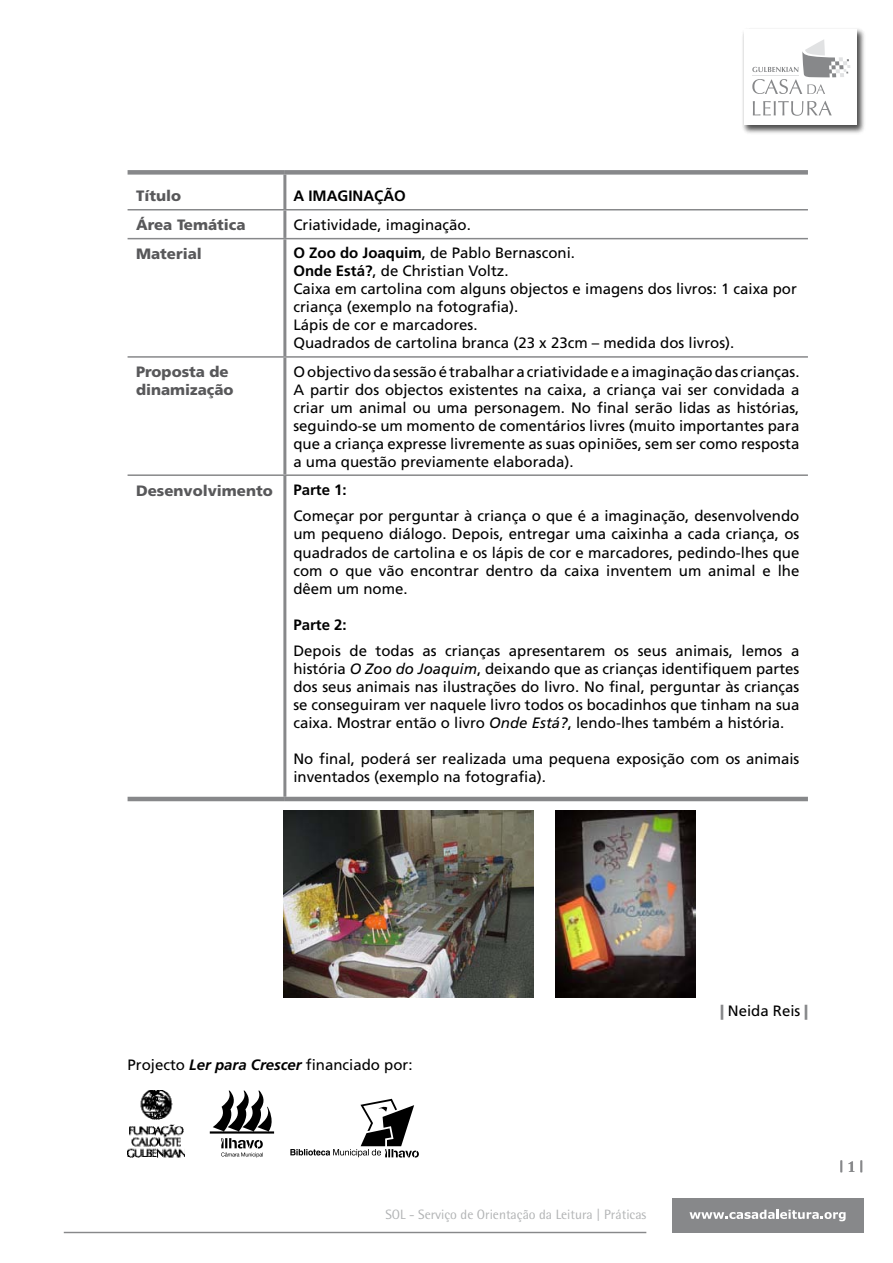
<style>
.page{position:relative;width:893px;height:1263px;background:#fff}
.page>*{position:absolute;margin:0;border:0;box-sizing:border-box;transform-origin:0 0}
.t1{font:15px/18px "Frutiger";color:#000;text-align:justify}
.t2{font:900 15px/18px "Frutiger";color:#58585a}
.t3{font:700 15px "Frutiger";color:#000}
.t4{font:700 15px "Sabon";color:#87888a}
.t5{font:13.5px "Rotis Semi Sans";color:#b1b3b4}
.s1{font-weight:700}
.s2{font-style:italic}
.s3{font-weight:700;font-style:italic}
.s4{font-weight:900;color:#87888a}
</style>
<div class="page">
<img style="left:742px;top:29px;width:122px;height:104px">
<hr style="left:283px;top:210px;width:3px;height:28px;background:#87888a">
<hr style="left:283px;top:239px;width:3px;height:117px;background:#87888a">
<hr style="left:283px;top:358px;width:3px;height:116px;background:#87888a">
<div style="left:128px;top:170px;width:157px;height:5px;background:#87888a"></div>
<div style="left:285px;top:170px;width:523px;height:5px;background:#87888a"></div>
<hr style="left:283px;top:175px;width:3px;height:34px;background:#87888a">
<hr style="left:128px;top:209px;width:157px;height:1px;background:#87888a">
<hr style="left:285px;top:209px;width:523px;height:1px;background:#87888a">
<hr style="left:128px;top:238px;width:157px;height:1px;background:#87888a">
<hr style="left:285px;top:238px;width:523px;height:1px;background:#87888a">
<hr style="left:128px;top:356px;width:157px;height:2px;background:#87888a">
<hr style="left:285px;top:356px;width:523px;height:2px;background:#87888a">
<hr style="left:128px;top:474px;width:157px;height:2px;background:#87888a">
<hr style="left:285px;top:474px;width:523px;height:2px;background:#87888a">
<hr style="left:283px;top:476px;width:3px;height:321px;background:#87888a">
<hr style="left:128px;top:797px;width:157px;height:4px;background:#87888a">
<hr style="left:285px;top:797px;width:523px;height:4px;background:#87888a">
<hr style="left:64px;top:1232px;width:582px;height:1px;background:#87888a">
<div style="left:672px;top:1198px;width:191px;height:34px;background:#87888a"></div>
<svg style="left:689px;top:1210px;width:157px;height:11px"></svg>
<div style="left:744px;top:29px;width:113px;height:96px;background:#fff"></div>
<svg style="left:753px;top:101px;width:79px;height:15px"></svg>
<svg style="left:752px;top:39px;width:98px;height:55px"></svg>
<hr style="left:752px;top:75px;width:46px;height:1px;background:#e1e2e3">
<svg style="left:210px;top:1090px;width:65px;height:67px"></svg>
<svg style="left:290px;top:1099px;width:129px;height:58px"></svg>
<img style="left:128px;top:1090px;width:57px;height:67px">
<img style="left:284px;top:810px;width:250px;height:187px">
<img style="left:556px;top:810px;width:140px;height:187px">
<p class="t2" style="left:136px;top:187px;width:47px">Título</p>
<p class="t3" style="left:293px;top:187px;width:114px">A IMAGINAÇÃO</p>
<p class="t2" style="left:136px;top:216px;width:111px">Área Temática</p>
<p class="t1" style="left:293px;top:215px;width:179px">Criatividade, imaginação.</p>
<p class="t2" style="left:136px;top:245px;width:67px">Material</p>
<p class="t1" style="left:293px;top:244px;width:505px;text-align:left"><span class="s1">O Zoo do Joaquim</span>, de Pablo Bernasconi.<br><span class="s1">Onde Está?</span>, de Christian Voltz.<br>Caixa em cartolina com alguns objectos e imagens dos livros: 1 caixa por criança (exemplo na fotografia).<br>Lápis de cor e marcadores.<br>Quadrados de cartolina branca (23 x 23cm – medida dos livros).</p>
<p class="t2" style="left:136px;top:363px;width:99px">Proposta de dinamização</p>
<p class="t1" style="left:293px;top:363px;width:508px">O objectivo da sessão é trabalhar a criatividade e a imaginação das crianças.<br>A partir dos objectos existentes na caixa, a criança vai ser convidada a criar um animal ou uma personagem. No final serão lidas as histórias, seguindo-se um momento de comentários livres (muito importantes para que a criança expresse livremente as suas opiniões, sem ser como resposta a uma questão previamente elaborada).</p>
<p class="t2" style="left:136px;top:481px;width:138px">Desenvolvimento</p>
<p class="t3" style="left:293px;top:481px;width:55px">Parte 1:</p>
<p class="t1" style="left:293px;top:507px;width:508px">Começar por perguntar à criança o que é a imaginação, desenvolvendo um pequeno diálogo. Depois, entregar uma caixinha a cada criança, os quadrados de cartolina e os lápis de cor e marcadores, pedindo-lhes que com o que vão encontrar dentro da caixa inventem um animal e lhe dêem um nome.</p>
<p class="t3" style="left:293px;top:615px;width:55px">Parte 2:</p>
<p class="t1" style="left:293px;top:642px;width:508px">Depois de todas as crianças apresentarem os seus animais, lemos a história <span class="s2">O Zoo do Joaquim</span>, deixando que as crianças identifiquem partes dos seus animais nas ilustrações do livro. No final, perguntar às crianças se conseguiram ver naquele livro todos os bocadinhos que tinham na sua caixa. Mostrar então o livro <span class="s2">Onde Está?</span>, lendo-lhes também a história.</p>
<p class="t1" style="left:293px;top:750px;width:508px">No final, poderá ser realizada uma pequena exposição com os animais inventados (exemplo na fotografia).</p>
<p class="t1" style="left:128px;top:1056px;width:287px">Projecto <span class="s3">Ler para Crescer</span> financiado por:</p>
<p class="t5" style="left:385px;top:1206px;width:262px">SOL - Serviço de Orientação da Leitura | Práticas</p>
<p class="t1" style="left:720px;top:1002px;width:89px"><span class="s4">|</span> Neida Reis <span class="s4">|</span></p>
<p class="t4" style="left:840px;top:1157px;width:25px">| 1 |</p>
</div>
